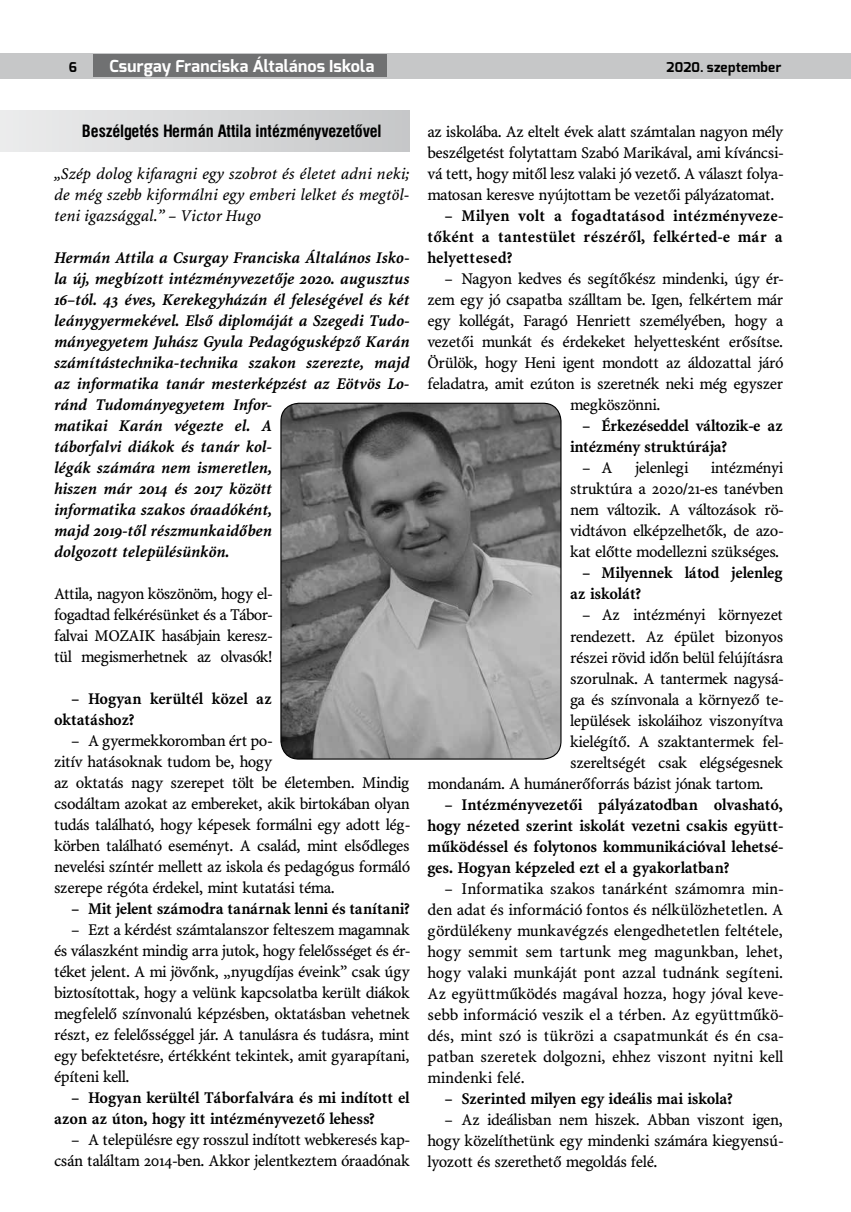
<style>
.page{position:relative;width:851px;height:1212px;background:#fff}
.page>*{position:absolute;margin:0;border:0;box-sizing:border-box;transform-origin:0 0}
.t1{font:16.5px/21px "Minion PFL";color:#000;text-align:justify}
.t2{font:700 16.5px/21px "Minion PFL";color:#000}
.t3{font:italic 700 16.5px/21px "Minion PFL";color:#000}
.t4{font:italic 16.5px/21px "Minion PFL";color:#000;text-align:justify}
.t5{font:700 16.5px "Swiss 721 Cn PFL";color:#000}
.t6{font:700 16.5px "Exo";letter-spacing:.01em;color:#fff}
.t7{font:700 13.5px "Exo";letter-spacing:.015em;color:#000}
</style>
<div class="page">
<div style="left:0;top:111px;width:409px;height:40px;background:linear-gradient(to right,#ececed,#c6c7c9)"></div>
<div style="left:0;top:53px;width:850px;height:26px;background:#c6c7c8"></div>
<div style="left:94px;top:55px;width:293px;height:22px;background:#707172"></div>
<img style="left:281px;top:403px;width:280px;height:356px">
<div style="left:280px;top:403px;width:281px;height:357px;border:1px solid #000;border-radius:18px"></div>
<p class="t7" style="left:69px;top:58px;width:10px">6</p>
<p class="t6" style="left:109px;top:55px;width:266px">Csurgay Franciska Általános Iskola</p>
<p class="t7" style="left:666px;top:58px;width:116px">2020. szeptember</p>
<p class="t5" style="left:82px;top:121px;width:301px">Beszélgetés Hermán Attila intézményvezetővel</p>
<p class="t4" style="left:54px;top:164px;width:357px">„Szép dolog kifaragni egy szobrot és életet adni neki; de még szebb kiformálni egy emberi lelket és megtöl&shy;teni igazsággal.” – Victor Hugo</p>
<p class="t3" style="left:54px;top:248px;width:357px">Hermán Attila a Csurgay Franciska Általános Isko&shy;la új, megbízott intézményvezetője 2020. augusztus 16–tól. 43 éves, Kerekegyházán él feleségével és két leánygyermekével. Első diplomáját a Szegedi Tudo&shy;mányegyetem Juhász Gyula Pedagógusképző Karán számítástechnika-technika szakon szerezte, majd az informatika tanár mesterképzést az Eötvös Lo&shy;ránd Tudományegyetem Infor-<br>matikai Karán végezte el. A<br>táborfalvi diákok és tanár kol-<br>légák számára nem ismeretlen,<br>hiszen már 2014 és 2017 között<br>informatika szakos óraadóként,<br>majd 2019-től részmunkaidőben<br>dolgozott településünkön.</p>
<p class="t1" style="left:54px;top:584px;width:219px">Attila, nagyon köszönöm, hogy el&shy;fogadtad felkérésünket és a Tábor&shy;falvai MOZAIK hasábjain keresz&shy;tül megismerhetnek az olvasók!</p>
<p class="t2" style="left:54px;top:689px;width:219px;text-indent:17px">– Hogyan kerültél közel az oktatáshoz?</p>
<p class="t1" style="left:54px;top:731px;width:357px;text-align:left;text-indent:17px">– A gyermekkoromban ért po-<br>zitív hatásoknak tudom be, hogy<br>az oktatás nagy szerepet tölt be életemben. Mindig csodáltam azokat az embereket, akik birtokában olyan tudás található, hogy képesek formálni egy adott lég&shy;körben található eseményt. A család, mint elsődleges nevelési színtér mellett az iskola és pedagógus formáló szerepe régóta érdekel, mint kutatási téma.</p>
<p class="t2" style="left:71px;top:899px;width:340px">– Mit jelent számodra tanárnak lenni és tanítani?</p>
<p class="t1" style="left:54px;top:920px;width:357px;text-indent:17px">– Ezt a kérdést számtalanszor felteszem magamnak és válaszként mindig arra jutok, hogy felelősséget és ér&shy;téket jelent. A mi jövőnk, „nyugdíjas éveink” csak úgy biztosítottak, hogy a velünk kapcsolatba került diákok megfelelő színvonalú képzésben, oktatásban vehetnek részt, ez felelősséggel jár. A tanulásra és tudásra, mint egy befektetésre, értékként tekintek, amit gyarapítani, építeni kell.</p>
<p class="t2" style="left:54px;top:1088px;width:357px;text-indent:17px">– Hogyan kerültél Táborfalvára és mi indított el azon az úton, hogy itt intézményvezető lehess?</p>
<p class="t1" style="left:54px;top:1130px;width:357px;text-align:right">– A településre egy rosszul indított webkeresés kap&shy;csán találtam 2014-ben. Akkor jelentkeztem óraadónak</p>
<p class="t1" style="left:427px;top:122px;width:357px">az iskolába. Az eltelt évek alatt számtalan nagyon mély beszélgetést folytattam Szabó Marikával, ami kíváncsi&shy;vá tett, hogy mitől lesz valaki jó vezető. A választ folya&shy;matosan keresve nyújtottam be vezetői pályázatomat.</p>
<p class="t2" style="left:427px;top:206px;width:357px;text-align:justify;text-indent:17px">– Milyen volt a fogadtatásod intézményveze&shy;tőként a tantestület részéről, felkérted-e már a helyettesed?</p>
<p class="t1" style="left:444px;top:269px;width:340px">– Nagyon kedves és segítőkész mindenki, úgy ér-</p>
<p class="t1" style="left:427px;top:290px;width:357px">zem egy jó csapatba szálltam be. Igen, felkértem már</p>
<p class="t1" style="left:427px;top:311px;width:357px">egy kollégát, Faragó Henriett személyében, hogy a</p>
<p class="t1" style="left:427px;top:332px;width:357px">vezetői munkát és érdekeket helyettesként erősítse.</p>
<p class="t1" style="left:427px;top:353px;width:357px">Örülök, hogy Heni igent mondott az áldozattal járó</p>
<p class="t1" style="left:427px;top:374px;width:357px">feladatra, amit ezúton is szeretnék neki még egyszer</p>
<p class="t1" style="left:570px;top:395px;width:92px">megköszönni.</p>
<p class="t2" style="left:570px;top:416px;width:214px;text-indent:12px">– Érkezéseddel változik-e az intézmény struktúrája?</p>
<p class="t1" style="left:582px;top:458px;width:32px">– A</p>
<p class="t1" style="left:635px;top:458px;width:54px">jelenlegi</p>
<p class="t1" style="left:570px;top:458px;width:214px;text-indent:141px">intézményi struktúra a 2020/21-es tanévben nem változik. A változások rö&shy;vidtávon elképzelhetők, de azo&shy;kat előtte modellezni szükséges.</p>
<p class="t2" style="left:570px;top:563px;width:214px;text-indent:12px">– Milyennek látod jelenleg az iskolát?</p>
<p class="t1" style="left:582px;top:605px;width:202px">– Az intézményi környezet</p>
<p class="t1" style="left:570px;top:626px;width:214px">rendezett. Az épület bizonyos</p>
<p class="t1" style="left:570px;top:647px;width:214px">részei rövid időn belül felújításra</p>
<p class="t1" style="left:570px;top:668px;width:214px">szorulnak. A tantermek nagysá-</p>
<p class="t1" style="left:570px;top:689px;width:214px">ga és színvonala a környező te-</p>
<p class="t1" style="left:570px;top:710px;width:214px">lepülések iskoláihoz viszonyítva</p>
<p class="t1" style="left:570px;top:731px;width:214px">kielégítő. A szaktantermek fel-</p>
<p class="t1" style="left:570px;top:752px;width:214px">szereltségét csak elégségesnek</p>
<p class="t1" style="left:427px;top:773px;width:337px">mondanám. A humánerőforrás bázist jónak tartom.</p>
<p class="t2" style="left:427px;top:794px;width:357px;text-align:justify;text-indent:17px">– Intézményvezetői pályázatodban olvasható, hogy nézeted szerint iskolát vezetni csakis együtt&shy;működéssel és folytonos kommunikációval lehetsé&shy;ges. Hogyan képzeled ezt el a gyakorlatban?</p>
<p class="t1" style="left:427px;top:878px;width:357px;text-indent:17px">– Informatika szakos tanárként számomra min&shy;den adat és információ fontos és nélkülözhetetlen. A gördülékeny munkavégzés elengedhetetlen feltétele, hogy semmit sem tartunk meg magunkban, lehet, hogy valaki munkáját pont azzal tudnánk segíteni.<br>Az együttműködés magával hozza, hogy jóval keve&shy;sebb információ veszik el a térben. Az együttműkö&shy;dés, mint szó is tükrözi a csapatmunkát és én csa&shy;patban szeretek dolgozni, ehhez viszont nyitni kell mindenki felé.</p>
<p class="t2" style="left:444px;top:1088px;width:289px">– Szerinted milyen egy ideális mai iskola?</p>
<p class="t1" style="left:427px;top:1109px;width:357px;text-indent:17px">– Az ideálisban nem hiszek. Abban viszont igen, hogy közelíthetünk egy mindenki számára kiegyensú&shy;lyozott és szerethető megoldás felé.</p>
</div>
